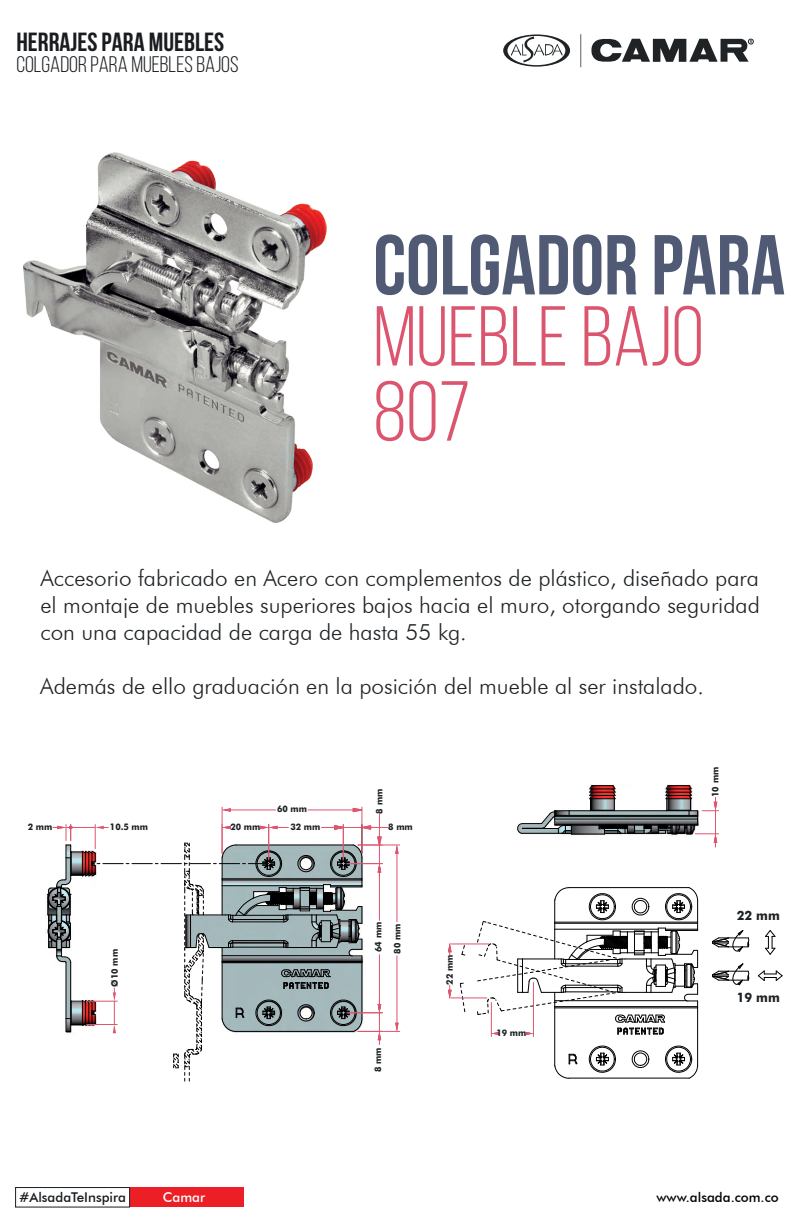
<style>
.page{position:relative;width:810px;height:1230px;background:#fff}
.page>*{position:absolute;margin:0;border:0;box-sizing:border-box;transform-origin:0 0}
.t1{font:84.75px/75px "Bebas Neue";color:#db556e}
.t2{font:700 84.75px "Bebas Neue";color:#515a74}
.t3{font:700 26.25px "Bebas Neue";color:#191d20}
.t4{font:300 22.5px/27px "Futura BT";color:#1f2326;text-align:justify}
.t5{font:22.5px "Bebas Neue";color:#191d20}
.t6{font:500 13.5px "Futura BT";color:#000001}
.t7{font:500 13.5px "Futura BT";color:#191d20}
.t8{font:500 13.5px "Futura BT";color:#fff}
.t9{font:700 12.9px "Futura";color:#1f2326;scale:.96 1}
.t10{font:700 9px "Futura";color:#1f2326;scale:.96 1}
</style>
<div class="page">
<img style="left:23px;top:152px;width:304px;height:371px">
<div style="left:130px;top:1187px;width:114px;height:19px;background:#ec1f26"></div>
<div style="left:15px;top:1186px;width:115px;height:21px;border:1px solid #191d20"></div>
<svg style="left:503px;top:34px;width:67px;height:33px"></svg>
<hr style="left:580px;top:34px;width:1px;height:33px;background:#1f2326">
<svg style="left:591px;top:39px;width:163px;height:23px"></svg>
<img style="left:526px;top:811px;width:63px;height:24px">
<hr style="left:397px;top:955px;width:1px;height:67px;background:#dd556e">
<hr style="left:397px;top:853px;width:1px;height:68px;background:#dd556e">
<hr style="left:358px;top:1031px;width:42px;height:1px;background:#dd556e">
<hr style="left:358px;top:844px;width:42px;height:1px;background:#dd556e">
<svg style="left:395px;top:1022px;width:4px;height:9px"></svg>
<svg style="left:395px;top:844px;width:4px;height:9px"></svg>
<hr style="left:571px;top:833px;width:33px;height:1px;background:#000001">
<hr style="left:555px;top:816px;width:143px;height:1px;background:#000001">
<hr style="left:569px;top:815px;width:120px;height:1px;background:#000001">
<hr style="left:555px;top:824px;width:103px;height:1px;background:#000001">
<hr style="left:555px;top:818px;width:143px;height:1px;background:#000001">
<hr style="left:569px;top:810px;width:120px;height:1px;background:#000001">
<svg style="left:517px;top:810px;width:55px;height:24px"></svg>
<svg style="left:589px;top:784px;width:130px;height:63px"></svg>
<svg style="left:47px;top:807px;width:341px;height:273px"></svg>
<svg style="left:462px;top:945px;width:3px;height:10px"></svg>
<svg style="left:460px;top:982px;width:5px;height:30px"></svg>
<hr style="left:491px;top:1002px;width:1px;height:34px;background:#dd556e">
<hr style="left:533px;top:982px;width:1px;height:54px;background:#dd556e">
<hr style="left:451px;top:997px;width:36px;height:1px;background:#dd556e">
<hr style="left:451px;top:943px;width:38px;height:1px;background:#dd556e">
<svg style="left:448px;top:985px;width:4px;height:13px"></svg>
<svg style="left:448px;top:943px;width:4px;height:11px"></svg>
<hr style="left:554px;top:1007px;width:1px;height:57px;background:#000001">
<hr style="left:697px;top:1007px;width:1px;height:57px;background:#000001">
<hr style="left:569px;top:1077px;width:120px;height:1px;background:#000001">
<svg style="left:631px;top:1050px;width:19px;height:18px"></svg>
<svg style="left:554px;top:1053px;width:23px;height:25px"></svg>
<svg style="left:589px;top:1045px;width:27px;height:27px"></svg>
<svg style="left:665px;top:1045px;width:33px;height:34px"></svg>
<svg style="left:477px;top:887px;width:221px;height:147px"></svg>
<hr style="left:517px;top:958px;width:1px;height:34px;background:#000001">
<svg style="left:758px;top:970px;width:24px;height:10px"></svg>
<svg style="left:712px;top:963px;width:37px;height:21px"></svg>
<svg style="left:765px;top:930px;width:10px;height:24px"></svg>
<svg style="left:712px;top:930px;width:37px;height:21px"></svg>
<p class="t3" style="left:16px;top:28px;width:209px">HERRAJES PARA MUEBLES</p>
<p class="t5" style="left:16px;top:52px;width:224px">COLGADOR PARA MUEBLES BAJOS</p>
<h1 class="t2" style="left:373px;top:218px;width:413px">COLGADOR PARA</h1>
<h1 class="t1" style="left:373px;top:298px;width:332px">MUEBLE BAJO<br>807</h1>
<p class="t4" style="left:40px;top:563px;width:721px">Accesorio fabricado en Acero con complementos de plástico, diseñado para el montaje de muebles superiores bajos hacia el muro, otorgando seguridad con una capacidad de carga de hasta 55 kg.</p>
<p class="t4" style="left:40px;top:671px;width:665px">Además de ello graduación en la posición del mueble al ser instalado.</p>
<p class="t10" style="left:28px;top:820px;width:27px">2 mm</p>
<p class="t10" style="left:110px;top:820px;width:41px">10.5 mm</p>
<p class="t10" style="left:277px;top:802px;width:33px">60 mm</p>
<p class="t10" style="left:373px;top:813px;width:27px;rotate:-90deg">8 mm</p>
<p class="t10" style="left:230px;top:820px;width:33px">20 mm</p>
<p class="t10" style="left:290px;top:820px;width:33px">32 mm</p>
<p class="t10" style="left:388px;top:820px;width:27px">8 mm</p>
<p class="t10" style="left:372px;top:951px;width:33px;rotate:-90deg">64 mm</p>
<p class="t10" style="left:391px;top:953px;width:33px;rotate:-90deg">80 mm</p>
<p class="t10" style="left:108px;top:986px;width:41px;rotate:-90deg">Ø10 mm</p>
<p class="t10" style="left:443px;top:984px;width:33px;rotate:-90deg">22 mm</p>
<p class="t10" style="left:371px;top:1072px;width:27px;rotate:-90deg">8 mm</p>
<p class="t10" style="left:496px;top:1025px;width:33px">19 mm</p>
<p class="t10" style="left:709px;top:797px;width:33px;rotate:-90deg">10 mm</p>
<p class="t9" style="left:737px;top:905px;width:46px">22 mm</p>
<p class="t9" style="left:737px;top:988px;width:46px">19 mm</p>
<p class="t7" style="left:19px;top:1188px;width:108px">#AlsadaTeInspira</p>
<p class="t8" style="left:163px;top:1189px;width:44px">Camar</p>
<p class="t6" style="left:657px;top:1188px;width:124px">www.alsada.com.co</p>
</div>
